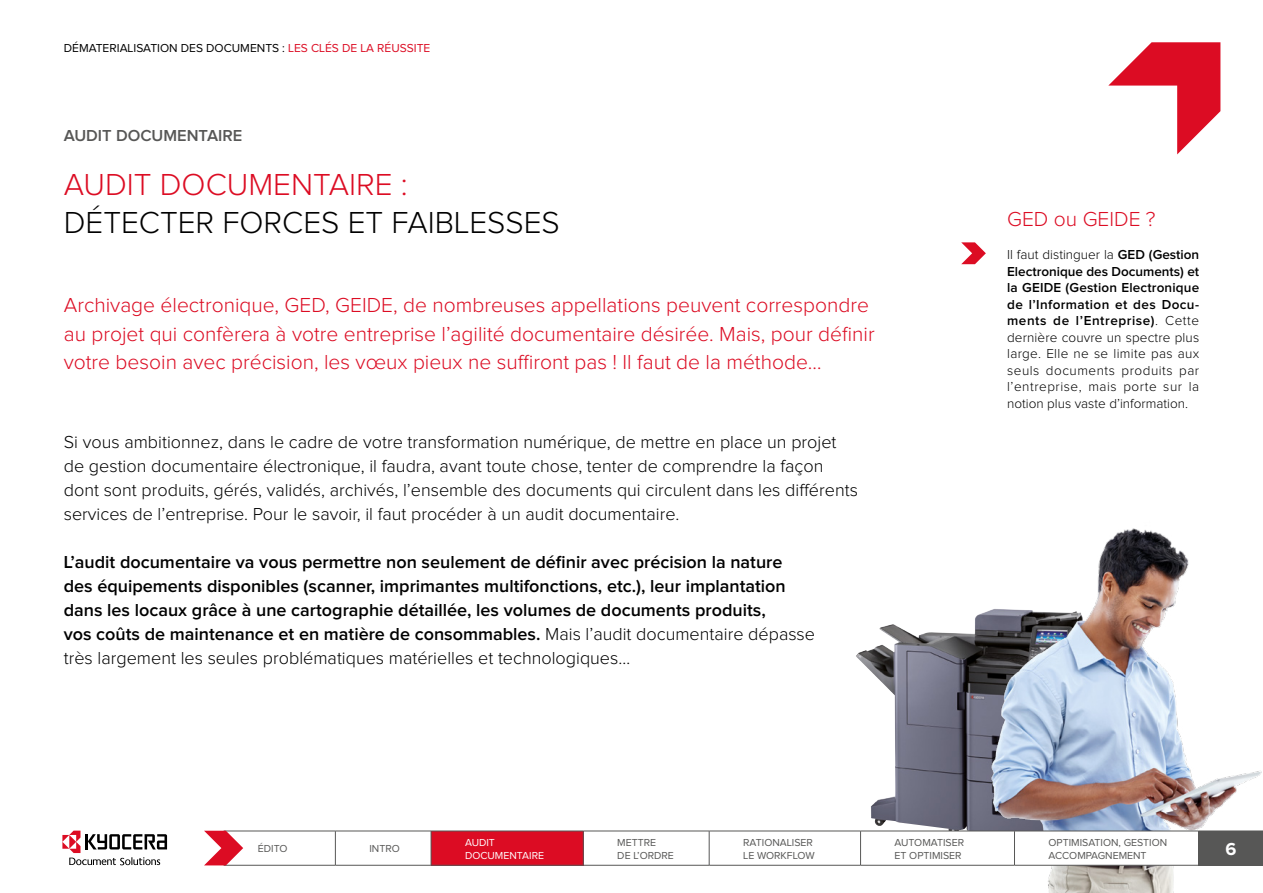
<style>
.page{position:relative;width:1263px;height:893px;background:#fff}
.page>*{position:absolute;margin:0;border:0;box-sizing:border-box;transform-origin:0 0}
.t1{font:300 31.5px "Proxima Nova";color:#000}
.t2{font:300 31.5px "Proxima Nova";color:#dc0c23}
.t3{font:300 21px/28.5px "Proxima Nova";color:#dc0c23}
.t4{font:600 18px/24px "Proxima Nova";color:#000}
.t5{font:300 18px/24px "Proxima Nova";color:#000}
.t6{font:700 18px "Proxima Nova";color:#fff}
.t7{font:600 16.5px "Proxima Nova";color:#575756}
.t8{font:300 13.5px/16.5px "Proxima Nova";color:#000;text-align:justify}
.t9{font:12px "Proxima Nova";color:#000}
.t10{font:10.5px/12.6px "Proxima Nova";color:#575756}
.t11{font:10.5px/12.6px "Proxima Nova";color:#fff}
.s1{color:#dc0c23}
.s2{font-weight:300}
.s3{font-weight:600}
</style>
<div class="page">
<img style="left:856px;top:617px;width:120px;height:214px">
<img style="left:976px;top:528px;width:287px;height:365px">
<svg style="left:1108px;top:42px;width:112px;height:112px"></svg>
<svg style="left:961px;top:242px;width:25px;height:22px"></svg>
<svg style="left:62px;top:831px;width:105px;height:34px"></svg>
<svg style="left:336px;top:832px;width:862px;height:33px"></svg>
<div style="left:431px;top:831px;width:152px;height:34px;background:#dc0c23"></div>
<div style="left:1198px;top:831px;width:65px;height:34px;background:#575756"></div>
<hr style="left:335px;top:831px;width:96px;height:1px;background:#575756">
<hr style="left:431px;top:831px;width:152px;height:1px;background:#575756">
<hr style="left:431px;top:831px;width:1px;height:34px;background:#575756">
<hr style="left:583px;top:831px;width:126px;height:1px;background:#575756">
<hr style="left:583px;top:831px;width:1px;height:34px;background:#575756">
<hr style="left:709px;top:831px;width:151px;height:1px;background:#575756">
<hr style="left:709px;top:831px;width:1px;height:34px;background:#575756">
<hr style="left:860px;top:831px;width:154px;height:1px;background:#575756">
<hr style="left:860px;top:831px;width:1px;height:34px;background:#575756">
<hr style="left:1014px;top:831px;width:184px;height:1px;background:#575756">
<hr style="left:1014px;top:831px;width:1px;height:34px;background:#575756">
<hr style="left:335px;top:865px;width:96px;height:1px;background:#575756">
<hr style="left:431px;top:865px;width:152px;height:1px;background:#575756">
<hr style="left:583px;top:865px;width:126px;height:1px;background:#575756">
<hr style="left:709px;top:865px;width:151px;height:1px;background:#575756">
<hr style="left:860px;top:865px;width:154px;height:1px;background:#575756">
<hr style="left:1014px;top:865px;width:184px;height:1px;background:#575756">
<hr style="left:1198px;top:865px;width:65px;height:1px;background:#575756">
<hr style="left:224px;top:831px;width:111px;height:1px;background:#575756">
<hr style="left:335px;top:831px;width:1px;height:34px;background:#575756">
<hr style="left:224px;top:865px;width:111px;height:1px;background:#575756">
<svg style="left:204px;top:831px;width:39px;height:34px"></svg>
<p class="t9" style="left:64px;top:43px;width:368px">DÉMATERIALISATION DES DOCUMENTS : <span class="s1">LES CLÉS DE LA RÉUSSITE</span></p>
<p class="t7" style="left:64px;top:128px;width:180px">AUDIT DOCUMENTAIRE</p>
<h1 class="t2" style="left:64px;top:170px;width:345px">AUDIT DOCUMENTAIRE :</h1>
<h1 class="t1" style="left:64px;top:208px;width:498px">DÉTECTER FORCES ET FAIBLESSES</h1>
<p class="t3" style="left:64px;top:292px;width:812px">Archivage électronique, GED, GEIDE, de nombreuses appellations peuvent correspondre au projet qui confèrera à votre entreprise l’agilité documentaire désirée. Mais, pour définir votre besoin avec précision, les vœux pieux ne suffiront pas ! Il faut de la méthode…</p>
<p class="t5" style="left:64px;top:431px;width:796px">Si vous ambitionnez, dans le cadre de votre transformation numérique, de mettre en place un projet de gestion documentaire électronique, il faudra, avant toute chose, tenter de comprendre la façon dont sont produits, gérés, validés, archivés, l’ensemble des documents qui circulent dans les différents services de l’entreprise. Pour le savoir, il faut procéder à un audit documentaire.</p>
<p class="t4" style="left:64px;top:551px;width:753px">L’audit documentaire va vous permettre non seulement de définir avec précision la nature des équipements disponibles (scanner, imprimantes multifonctions, etc.), leur implantation dans les locaux grâce à une cartographie détaillée, les volumes de documents produits,<br>vos coûts de maintenance et en matière de consommables. <span class="s2">Mais l’audit documentaire dépasse très largement les seules problématiques matérielles et technologiques…</span></p>
<p class="t3" style="left:1007px;top:206px;width:150px">GED ou GEIDE ?</p>
<p class="t8" style="left:1007px;top:247px;width:194px">Il faut distinguer la <span class="s3">GED (Gestion Electronique des Documents) et la GEIDE (Gestion Electronique de l’Information et des Docu&shy;ments de l’Entreprise)</span>. Cette dernière couvre un spectre plus large. Elle ne se limite pas aux seuls documents produits par l’entreprise, mais porte sur la notion plus vaste d’information.</p>
<p class="t10" style="left:258px;top:843px;width:31px">ÉDITO</p>
<p class="t10" style="left:369px;top:843px;width:32px">INTRO</p>
<p class="t11" style="left:465px;top:837px;width:80px">AUDIT<br>DOCUMENTAIRE</p>
<p class="t10" style="left:617px;top:837px;width:58px">METTRE<br>DE L’ORDRE</p>
<p class="t10" style="left:743px;top:837px;width:73px">RATIONALISER<br>LE WORKFLOW</p>
<p class="t10" style="left:894px;top:837px;width:71px">AUTOMATISER<br>ET OPTIMISER</p>
<p class="t10" style="left:1048px;top:837px;width:120px">OPTIMISATION, GESTION<br>ACCOMPAGNEMENT</p>
<p class="t6" style="left:1225px;top:841px;width:12px">6</p>
</div>
